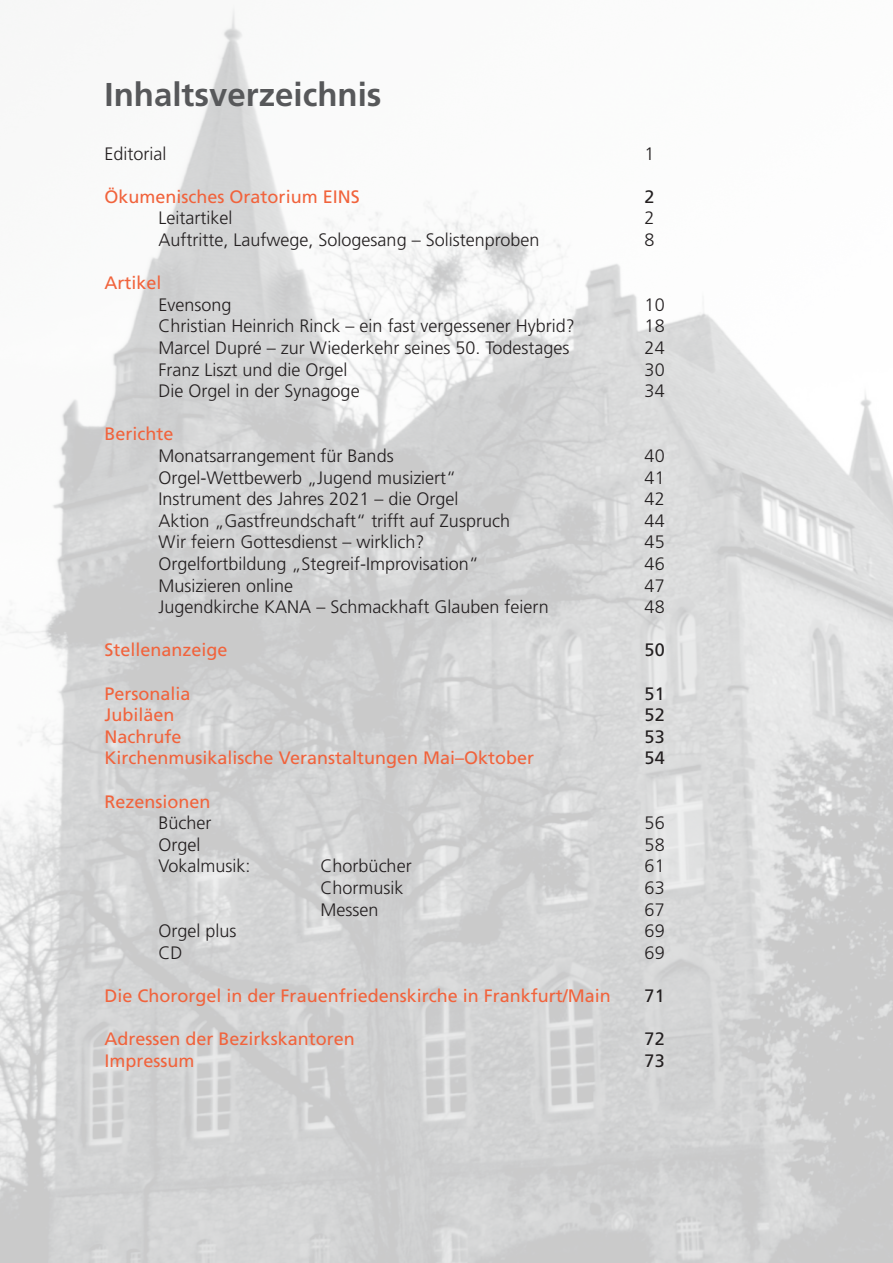
<style>
.page{position:relative;width:893px;height:1263px;background:#fff}
.page>*{position:absolute;margin:0;border:0;box-sizing:border-box;transform-origin:0 0}
.t1{font:700 33px "Frutiger LT Std";color:#57585a}
.t2{font:300 18px "Frutiger LT Std";color:#231f20}
.t3{font:18px "Frutiger LT Std";color:#f1633c}
.t4{font:18px "Frutiger LT Std";color:#231f20}
</style>
<div class="page">
<img style="left:0;top:8px;width:893px;height:1255px">
<h1 class="t1" style="left:105px;top:75px;width:278px">Inhaltsverzeichnis</h1>
<p class="t2" style="left:105px;top:143px;width:63px">Editorial</p>
<p class="t2" style="left:645px;top:143px;width:12px">1</p>
<p class="t3" style="left:105px;top:186px;width:257px">Ökumenisches Oratorium EINS</p>
<p class="t4" style="left:645px;top:186px;width:12px">2</p>
<p class="t2" style="left:159px;top:208px;width:75px">Leitartikel</p>
<p class="t2" style="left:645px;top:208px;width:12px">2</p>
<p class="t2" style="left:159px;top:230px;width:382px">Auftritte, Laufwege, Sologesang – Solistenproben</p>
<p class="t2" style="left:645px;top:230px;width:12px">8</p>
<p class="t3" style="left:105px;top:272px;width:59px">Artikel</p>
<p class="t2" style="left:159px;top:294px;width:75px">Evensong</p>
<p class="t2" style="left:645px;top:294px;width:22px">10</p>
<p class="t2" style="left:159px;top:316px;width:418px">Christian Heinrich Rinck – ein fast vergessener Hybrid?</p>
<p class="t2" style="left:645px;top:316px;width:22px">18</p>
<p class="t2" style="left:159px;top:338px;width:412px">Marcel Dupré – zur Wiederkehr seines 50. Todestages</p>
<p class="t2" style="left:645px;top:338px;width:22px">24</p>
<p class="t2" style="left:159px;top:359px;width:190px">Franz Liszt und die Orgel</p>
<p class="t2" style="left:645px;top:359px;width:22px">30</p>
<p class="t2" style="left:159px;top:381px;width:203px">Die Orgel in der Synagoge</p>
<p class="t2" style="left:645px;top:381px;width:22px">34</p>
<p class="t3" style="left:105px;top:424px;width:71px">Berichte</p>
<p class="t2" style="left:159px;top:446px;width:237px">Monatsarrangement für Bands</p>
<p class="t2" style="left:645px;top:446px;width:22px">40</p>
<p class="t2" style="left:159px;top:467px;width:299px">Orgel-Wettbewerb „Jugend musiziert“</p>
<p class="t2" style="left:645px;top:467px;width:22px">41</p>
<p class="t2" style="left:159px;top:489px;width:301px">Instrument des Jahres 2021 – die Orgel</p>
<p class="t2" style="left:645px;top:489px;width:22px">42</p>
<p class="t2" style="left:159px;top:510px;width:353px">Aktion „Gastfreundschaft“ trifft auf Zuspruch</p>
<p class="t2" style="left:645px;top:510px;width:22px">44</p>
<p class="t2" style="left:159px;top:532px;width:267px">Wir feiern Gottesdienst – wirklich?</p>
<p class="t2" style="left:645px;top:532px;width:22px">45</p>
<p class="t2" style="left:159px;top:554px;width:322px">Orgelfortbildung „Stegreif-Improvisation“</p>
<p class="t2" style="left:645px;top:554px;width:22px">46</p>
<p class="t2" style="left:159px;top:575px;width:136px">Musizieren online</p>
<p class="t2" style="left:645px;top:575px;width:22px">47</p>
<p class="t2" style="left:159px;top:597px;width:392px">Jugendkirche KANA – Schmackhaft Glauben feiern</p>
<p class="t2" style="left:645px;top:597px;width:22px">48</p>
<p class="t3" style="left:105px;top:640px;width:125px">Stellenanzeige</p>
<p class="t4" style="left:645px;top:640px;width:22px">50</p>
<p class="t3" style="left:105px;top:683px;width:88px">Personalia</p>
<p class="t4" style="left:645px;top:683px;width:22px">51</p>
<p class="t3" style="left:105px;top:704px;width:72px">Jubiläen</p>
<p class="t4" style="left:645px;top:704px;width:22px">52</p>
<p class="t3" style="left:105px;top:726px;width:79px">Nachrufe</p>
<p class="t4" style="left:645px;top:726px;width:22px">53</p>
<p class="t3" style="left:105px;top:748px;width:431px">Kirchenmusikalische Veranstaltungen Mai–Oktober</p>
<p class="t4" style="left:645px;top:748px;width:22px">54</p>
<p class="t3" style="left:105px;top:791px;width:108px">Rezensionen</p>
<p class="t2" style="left:159px;top:813px;width:55px">Bücher</p>
<p class="t2" style="left:645px;top:813px;width:22px">56</p>
<p class="t2" style="left:159px;top:834px;width:43px">Orgel</p>
<p class="t2" style="left:645px;top:834px;width:22px">58</p>
<p class="t2" style="left:159px;top:856px;width:94px">Vokalmusik:</p>
<p class="t2" style="left:321px;top:856px;width:93px">Chorbücher</p>
<p class="t2" style="left:645px;top:856px;width:22px">61</p>
<p class="t2" style="left:321px;top:878px;width:85px">Chormusik</p>
<p class="t2" style="left:645px;top:878px;width:22px">63</p>
<p class="t2" style="left:321px;top:899px;width:60px">Messen</p>
<p class="t2" style="left:645px;top:899px;width:22px">67</p>
<p class="t2" style="left:159px;top:921px;width:80px">Orgel plus</p>
<p class="t2" style="left:645px;top:921px;width:22px">69</p>
<p class="t2" style="left:159px;top:942px;width:26px">CD</p>
<p class="t2" style="left:645px;top:942px;width:22px">69</p>
<p class="t3" style="left:105px;top:985px;width:508px">Die Chororgel in der Frauenfriedenskirche in Frankfurt/Main</p>
<p class="t4" style="left:645px;top:985px;width:22px">71</p>
<p class="t3" style="left:105px;top:1028px;width:252px">Adressen der Bezirkskantoren</p>
<p class="t4" style="left:645px;top:1028px;width:22px">72</p>
<p class="t3" style="left:105px;top:1050px;width:92px">Impressum</p>
<p class="t4" style="left:645px;top:1050px;width:22px">73</p>
</div>
